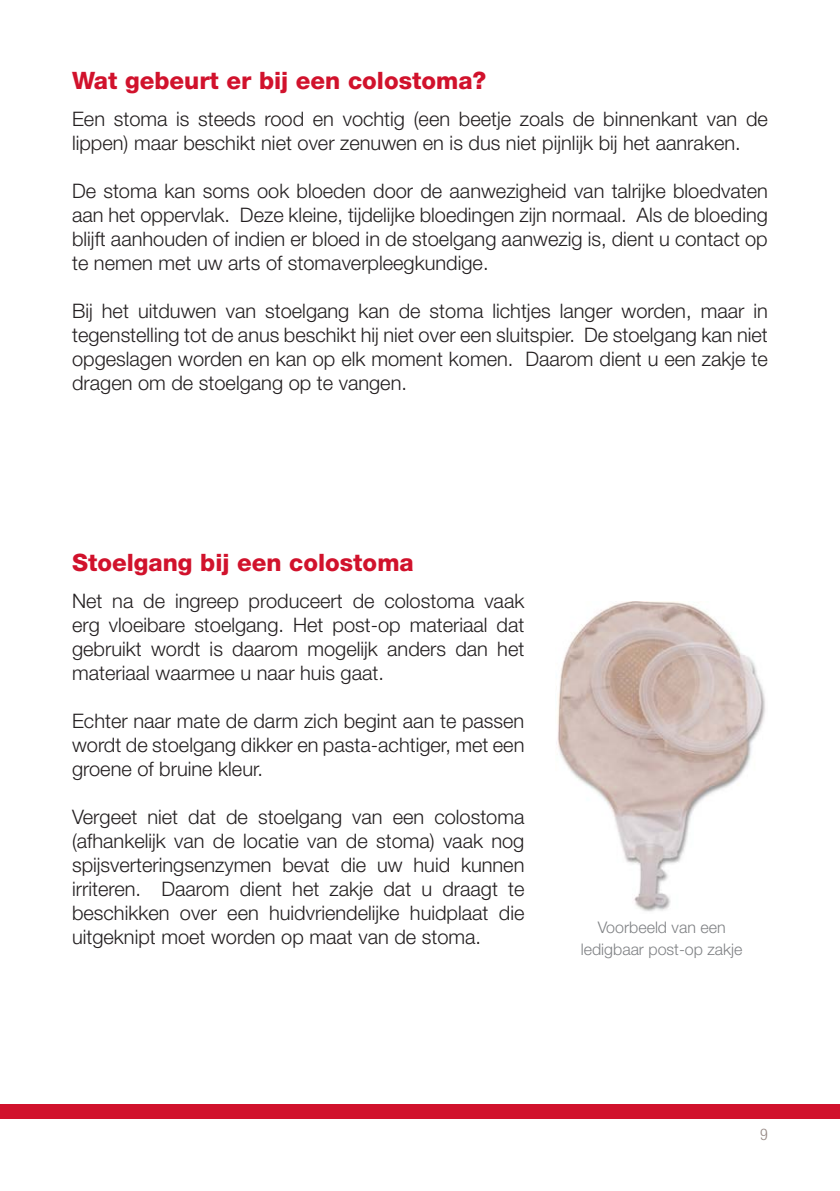
<style>
.page{position:relative;width:840px;height:1191px;background:#fff}
.page>*{position:absolute;margin:0;border:0;box-sizing:border-box;transform-origin:0 0}
.t1{font:800 24px "Helvetica Neue LT Std";color:#d1122c}
.t2{font:300 20px/24px "Helvetica Neue LT Std";color:#231f20;text-align:justify}
.t3{font:300 16px/22px "Helvetica Neue LT Std";color:#808285;text-align:center}
.t4{font:300 condensed 16px "Helvetica Neue LT Std";color:#988b87}
</style>
<div class="page">
<div style="left:0;top:1105px;width:839px;height:14px;background:#d1122c"></div>
<img style="left:556px;top:601px;width:210px;height:311px">
<p class="t1" style="left:72px;top:66px;width:415px">Wat gebeurt er bij een colostoma?</p>
<p class="t2" style="left:72px;top:106px;width:697px">Een stoma is steeds rood en vochtig (een beetje zoals de binnenkant van de lippen) maar beschikt niet over zenuwen en is dus niet pijnlijk bij het aanraken.</p>
<p class="t2" style="left:72px;top:178px;width:697px">De stoma kan soms ook bloeden door de aanwezigheid van talrijke bloedvaten aan het oppervlak. Deze kleine, tijdelijke bloedingen zijn normaal. Als de bloeding blijft aanhouden of indien er bloed in de stoelgang aanwezig is, dient u contact op te nemen met uw arts of stomaverpleegkundige.</p>
<p class="t2" style="left:72px;top:298px;width:697px">Bij het uitduwen van stoelgang kan de stoma lichtjes langer worden, maar in tegenstelling tot de anus beschikt hij niet over een sluitspier. De stoelgang kan niet opgeslagen worden en kan op elk moment komen. Daarom dient u een zakje te dragen om de stoelgang op te vangen.</p>
<p class="t1" style="left:72px;top:548px;width:343px">Stoelgang bij een colostoma</p>
<p class="t2" style="left:72px;top:588px;width:453px">Net na de ingreep produceert de colostoma vaak erg vloeibare stoelgang. Het post-op materiaal dat gebruikt wordt is daarom mogelijk anders dan het materiaal waarmee u naar huis gaat.</p>
<p class="t2" style="left:72px;top:708px;width:453px">Echter naar mate de darm zich begint aan te passen wordt de stoelgang dikker en pasta-achtiger, met een groene of bruine kleur.</p>
<p class="t2" style="left:72px;top:804px;width:453px">Vergeet niet dat de stoelgang van een colostoma (afhankelijk van de locatie van de stoma) vaak nog spijsverteringsenzymen bevat die uw huid kunnen irriteren. Daarom dient het zakje dat u draagt te beschikken over een huidvriendelijke huidplaat die uitgeknipt moet worden op maat van de stoma.</p>
<p class="t3" style="left:580px;top:916px;width:163px">Voorbeeld van een ledigbaar post-op zakje</p>
<p class="t4" style="left:759px;top:1124px;width:9px">9</p>
</div>
